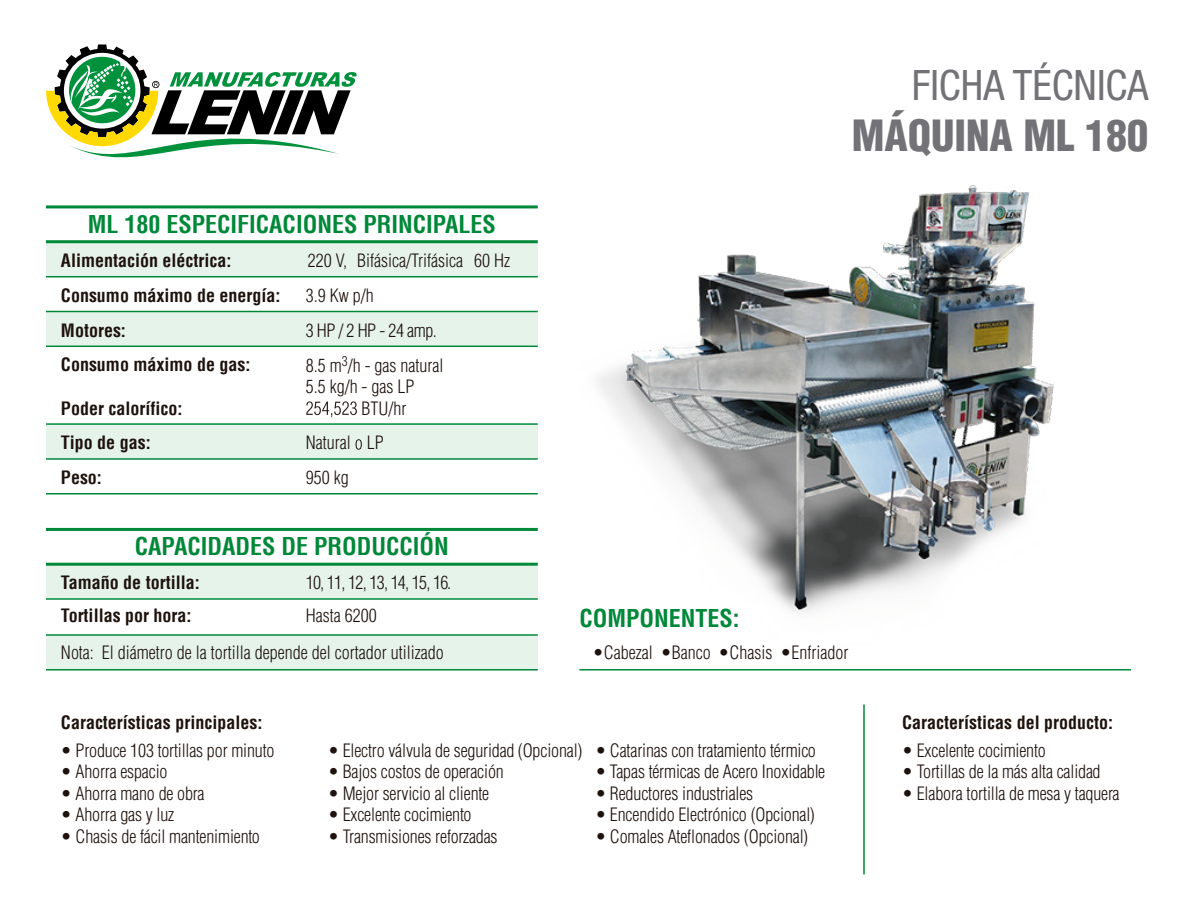
<style>
.page{position:relative;width:1188px;height:918px;background:#fff}
.page>*{position:absolute;margin:0;border:0;box-sizing:border-box;transform-origin:0 0}
.t1{font:condensed 42px "Helvetica Neue LT Std";color:#727277}
.t2{font:900 condensed 42px "Helvetica";color:#727277}
.t3{font:700 condensed 24px "Helvetica";color:#008839}
.t4{font:700 condensed 24px "Helvetica";color:#008839}
.t5{font:300 condensed 18px "Helvetica";letter-spacing:-.01em;color:#1e120d}
.t6{font:700 condensed 18px "Helvetica";color:#1e120d}
.t7{font:700 condensed 18px "Helvetica";color:#1e120d}
.t8{font:300 condensed 18px "Helvetica";letter-spacing:-.04em;color:#1e120d}
</style>
<div class="page">
<hr style="left:579px;top:669px;width:552px;height:2px;background:#008839">
<img style="left:579px;top:185px;width:547px;height:486px">
<hr style="left:863px;top:705px;width:2px;height:170px;background:#008839">
<svg style="left:46px;top:44px;width:311px;height:114px"></svg>
<div style="left:46px;top:635px;width:492px;height:35px;background:#e6f3eb"></div>
<div style="left:46px;top:242px;width:492px;height:35px;background:#e6f3eb"></div>
<div style="left:46px;top:424px;width:492px;height:35px;background:#e6f3eb"></div>
<hr style="left:46px;top:205px;width:492px;height:3px;background:#008839">
<hr style="left:46px;top:240px;width:492px;height:3px;background:#008839">
<hr style="left:46px;top:276px;width:492px;height:1px;background:#008839">
<hr style="left:46px;top:311px;width:492px;height:1px;background:#008839">
<hr style="left:46px;top:423px;width:492px;height:2px;background:#008839">
<hr style="left:46px;top:458px;width:492px;height:2px;background:#008839">
<hr style="left:46px;top:493px;width:492px;height:2px;background:#008839">
<div style="left:46px;top:564px;width:492px;height:35px;background:#e6f3eb"></div>
<hr style="left:46px;top:528px;width:492px;height:3px;background:#008839">
<hr style="left:46px;top:563px;width:492px;height:3px;background:#008839">
<hr style="left:46px;top:598px;width:492px;height:2px;background:#008839">
<hr style="left:46px;top:669px;width:492px;height:2px;background:#008839">
<hr style="left:46px;top:634px;width:492px;height:2px;background:#008839">
<svg style="left:356px;top:439px;width:6px;height:11px"></svg>
<div style="left:46px;top:312px;width:492px;height:34px;background:#e6f3eb"></div>
<hr style="left:46px;top:346px;width:492px;height:1px;background:#008839">
<svg style="left:306px;top:401px;width:51px;height:16px"></svg>
<h2 class="t3" style="left:88px;top:209px;width:409px">ML 180 ESPECIFICACIONES PRINCIPALES</h2>
<p class="t6" style="left:61px;top:249px;width:172px">Alimentación eléctrica:</p>
<p class="t5" style="left:308px;top:250px;width:204px">220 V, Bifásica/Trifásica 60 Hz</p>
<p class="t6" style="left:61px;top:284px;width:221px">Consumo máximo de energía:</p>
<p class="t5" style="left:306px;top:284px;width:69px">3.9 Kw p/h</p>
<p class="t6" style="left:61px;top:319px;width:66px">Motores:</p>
<p class="t5" style="left:306px;top:319px;width:133px">3 HP / 2 HP - 24 amp.</p>
<p class="t6" style="left:61px;top:354px;width:191px">Consumo máximo de gas:</p>
<p class="t6" style="left:61px;top:397px;width:123px">Poder calorífico:</p>
<p class="t5" style="left:306px;top:355px;width:139px">8.5 m<sup>3</sup>/h - gas natural</p>
<p class="t5" style="left:306px;top:375px;width:110px">5.5 kg/h - gas LP</p>
<p class="t5" style="left:362px;top:397px;width:46px">BTU/hr</p>
<p class="t6" style="left:61px;top:431px;width:91px">Tipo de gas:</p>
<p class="t5" style="left:306px;top:432px;width:79px">Natural LP</p>
<p class="t6" style="left:61px;top:466px;width:43px">Peso:</p>
<p class="t5" style="left:306px;top:466px;width:44px">950 kg</p>
<h2 class="t3" style="left:135px;top:532px;width:315px">CAPACIDADES DE PRODUCCIÓN</h2>
<p class="t6" style="left:61px;top:572px;width:140px">Tamaño de tortilla:</p>
<p class="t8" style="left:306px;top:572px;width:147px">10, 11, 12, 13, 14, 15, 16.</p>
<p class="t6" style="left:61px;top:604px;width:132px">Tortillas por hora:</p>
<p class="t5" style="left:306px;top:604px;width:72px">Hasta 6200</p>
<p class="t5" style="left:61px;top:641px;width:384px">Nota: El diámetro de la tortilla depende del cortador utilizado</p>
<h1 class="t1" style="left:912px;top:61px;width:238px">FICHA TÉCNICA</h1>
<h1 class="t2" style="left:852px;top:109px;width:298px">MÁQUINA ML 180</h1>
<h2 class="t4" style="left:579px;top:603px;width:162px">COMPONENTES:</h2>
<p class="t5" style="left:593px;top:641px;width:257px">•Cabezal •Banco •Chasis •Enfriador</p>
<p class="t7" style="left:61px;top:711px;width:203px">Características principales:</p>
<p class="t7" style="left:902px;top:711px;width:212px">Características del producto:</p>
<p class="t5" style="left:61px;top:739px;width:215px">• Produce 103 tortillas por minuto</p>
<p class="t5" style="left:61px;top:760px;width:108px">• Ahorra espacio</p>
<p class="t5" style="left:61px;top:782px;width:145px">• Ahorra mano de obra</p>
<p class="t5" style="left:61px;top:804px;width:115px">• Ahorra gas y luz</p>
<p class="t5" style="left:61px;top:825px;width:200px">• Chasis de fácil mantenimiento</p>
<p class="t5" style="left:328px;top:739px;width:256px">• Electro válvula de seguridad (Opcional)</p>
<p class="t5" style="left:328px;top:760px;width:177px">• Bajos costos de operación</p>
<p class="t5" style="left:328px;top:782px;width:162px">• Mejor servicio al cliente</p>
<p class="t5" style="left:328px;top:804px;width:145px">• Excelente cocimiento</p>
<p class="t5" style="left:328px;top:825px;width:171px">• Transmisiones reforzadas</p>
<p class="t5" style="left:595px;top:739px;width:222px">• Catarinas con tratamiento térmico</p>
<p class="t5" style="left:595px;top:760px;width:231px">• Tapas térmicas de Acero Inoxidable</p>
<p class="t5" style="left:595px;top:782px;width:159px">• Reductores industriales</p>
<p class="t5" style="left:595px;top:804px;width:221px">• Encendido Electrónico (Opcional)</p>
<p class="t5" style="left:595px;top:825px;width:214px">• Comales Ateflonados (Opcional)</p>
<p class="t5" style="left:902px;top:739px;width:145px">• Excelente cocimiento</p>
<p class="t5" style="left:902px;top:760px;width:200px">• Tortillas de la más alta calidad</p>
<p class="t5" style="left:902px;top:782px;width:219px">• Elabora tortilla de mesa y taquera</p>
</div>
